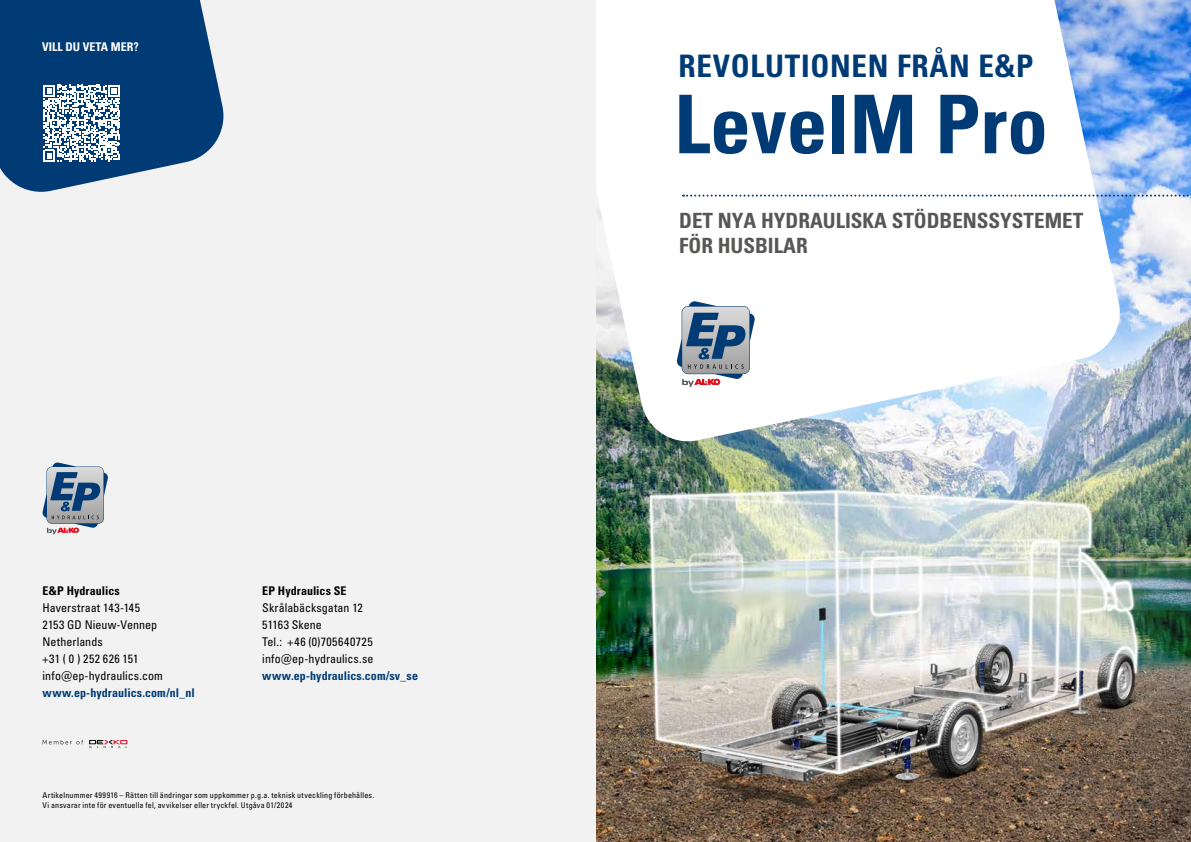
<style>
.page{position:relative;width:1191px;height:842px;background:#fff}
.page>*{position:absolute;margin:0;border:0;box-sizing:border-box;transform-origin:0 0}
.t1{font:700 condensed 81px "Univers LT Pro";color:#003b75}
.t2{font:700 condensed 31px "Univers LT Pro";letter-spacing:.025em;color:#003b75}
.t3{font:700 condensed 21px/25.5px "Univers LT Pro";color:#575756}
.t4{font:condensed 12px/17px "Univers LT Pro";letter-spacing:.005em;color:#000}
.t5{font:700 condensed 12px "Univers LT Pro";letter-spacing:.005em;color:#003b75}
.t6{font:700 condensed 12px "Univers LT Pro";letter-spacing:.005em;color:#000}
.t7{font:700 condensed 12px "Univers LT Pro";color:#fff}
.t8{font:condensed 8px/10px "Univers LT Pro";letter-spacing:.025em;color:#000}
</style>
<div class="page">
<img style="left:595px;top:0;width:596px;height:842px">
<svg style="left:595px;top:0;width:529px;height:446px"></svg>
<div style="left:0;top:0;width:595px;height:842px;background:#f2f2f2"></div>
<svg style="left:89px;top:740px;width:38px;height:8px"></svg>
<svg style="left:43px;top:740px;width:40px;height:4px"></svg>
<svg style="left:0;top:0;width:224px;height:192px;background:#235587"></svg>
<svg style="left:683px;top:195px;width:508px;height:2px"></svg>
<svg style="left:677px;top:301px;width:77px;height:86px"></svg>
<svg style="left:43px;top:462px;width:65px;height:72px"></svg>
<svg style="left:43px;top:85px;width:77px;height:76px"></svg>
<h3 class="t7" style="left:42px;top:40px;width:98px">VILL DU VETA MER?</h3>
<h3 class="t6" style="left:43px;top:584px;width:79px">E&amp;P Hydraulics</h3>
<h3 class="t4" style="left:43px;top:599px;width:122px">Haverstraat 143-145<br>2153 GD Nieuw-Vennep<br>Netherlands<br>+31 ( 0 ) 252 626 151 info@ep-hydraulics.com</h3>
<h3 class="t5" style="left:43px;top:686px;width:154px">www.ep-hydraulics.com/nl_nl</h3>
<h3 class="t6" style="left:262px;top:584px;width:86px">EP Hydraulics SE</h3>
<h3 class="t4" style="left:262px;top:599px;width:113px">Skrålabäcksgatan 12<br>51163 Skene<br>Tel.: +46 (0)705640725 info@ep-hydraulics.se</h3>
<h3 class="t5" style="left:262px;top:669px;width:157px">www.ep-hydraulics.com/sv_se</h3>
<p class="t8" style="left:43px;top:790px;width:333px">Artikelnummer 499916 – Rätten till ändringar som uppkommer p.g.a. teknisk utveckling förbehålles.<br>Vi ansvarar inte för eventuella fel, avvikelser eller tryckfel. Utgåva 01/2024</p>
<h2 class="t2" style="left:678px;top:46px;width:356px">REVOLUTIONEN FRÅN E&amp;P</h2>
<h1 class="t1" style="left:674px;top:75px;width:375px">LevelM Pro</h1>
<h3 class="t3" style="left:679px;top:207px;width:405px">DET NYA HYDRAULISKA STÖDBENSSYSTEMET<br>FÖR HUSBILAR</h3>
</div>
